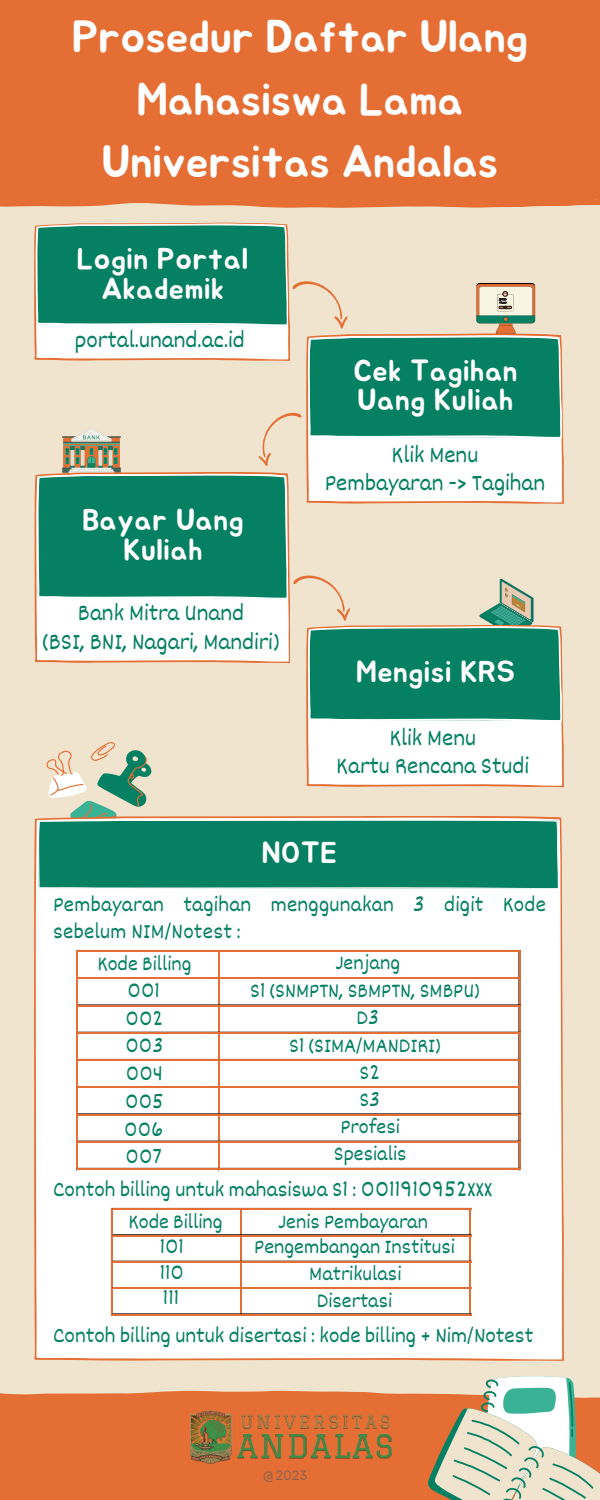
<style>
.page{position:relative;width:600px;height:1500px;background:#f1e4ce}
.page>*{position:absolute;margin:0;border:0;box-sizing:border-box;transform-origin:0 0}
.t1{font:45px/62.2px "Jua";color:#fff;text-align:center}
.t2{font:30px/30px "Jua";letter-spacing:.02em;color:#fff;text-align:center}
.t3{font:24px/28.5px "Dekko";color:#058063;text-align:center}
.t4{font:22px/26.2px "Dekko";color:#058063}
.t5{font:21px/27.6px "Dekko";color:#058063;text-align:center}
.t6{font:12.7px "Now";color:#866255}
.s1{font-size:19.3px}
</style>
<div class="page">
<div style="left:0;top:0;width:600px;height:208px;background:#e46e33"></div>
<div style="left:0;top:1390px;width:416px;height:110px;background:#e46e33"></div>
<svg style="left:416px;top:1376px;width:184px;height:124px"></svg>
<div style="left:306px;top:659px;width:258px;height:128px;background:#fff"></div>
<svg style="left:34px;top:223px;width:528px;height:498px"></svg>
<img style="left:191px;top:1411px;width:203px;height:55px">
<div style="left:34px;top:817px;width:530px;height:544px;background:#fff"></div>
<svg style="left:38px;top:742px;width:520px;height:147px"></svg>
<hr style="left:76px;top:950px;width:1px;height:220px;background:#000">
<hr style="left:77px;top:950px;width:1px;height:220px;background:#e46e33">
<hr style="left:218px;top:952px;width:2px;height:218px;background:#e46e33">
<hr style="left:519px;top:952px;width:2px;height:218px;background:#e46e33">
<hr style="left:78px;top:950px;width:443px;height:2px;background:#e46e33">
<hr style="left:78px;top:977px;width:443px;height:1px;background:#000">
<hr style="left:78px;top:978px;width:443px;height:1px;background:#e46e33">
<hr style="left:78px;top:1005px;width:443px;height:2px;background:#e46e33">
<hr style="left:78px;top:1032px;width:443px;height:2px;background:#e46e33">
<hr style="left:78px;top:1059px;width:443px;height:2px;background:#e46e33">
<hr style="left:78px;top:1086px;width:443px;height:1px;background:#000">
<hr style="left:78px;top:1087px;width:443px;height:1px;background:#e46e33">
<hr style="left:78px;top:1114px;width:443px;height:2px;background:#e46e33">
<hr style="left:78px;top:1141px;width:443px;height:2px;background:#e46e33">
<hr style="left:78px;top:1168px;width:443px;height:2px;background:#e46e33">
<hr style="left:111px;top:1208px;width:2px;height:108px;background:#e46e33">
<hr style="left:240px;top:1210px;width:1px;height:105px;background:#000">
<hr style="left:241px;top:1210px;width:1px;height:106px;background:#e46e33">
<hr style="left:469px;top:1210px;width:2px;height:106px;background:#e46e33">
<hr style="left:113px;top:1208px;width:358px;height:2px;background:#e46e33">
<hr style="left:113px;top:1235px;width:358px;height:1px;background:#e46e33">
<hr style="left:113px;top:1261px;width:358px;height:2px;background:#e46e33">
<hr style="left:113px;top:1287px;width:358px;height:2px;background:#e46e33">
<hr style="left:113px;top:1314px;width:358px;height:2px;background:#e46e33">
<h1 class="t1" style="left:72px;top:8px;width:458px">Prosedur Daftar Ulang<br>Mahasiswa Lama<br>Universitas Andalas</h1>
<h2 class="t2" style="left:77px;top:245px;width:173px">Login Portal<br>Akademik</h2>
<p class="t3" style="left:75px;top:324px;width:172px">portal.unand.ac.id</p>
<h2 class="t2" style="left:82px;top:506px;width:163px">Bayar Uang<br>Kuliah</h2>
<p class="t3" style="left:43px;top:598px;width:238px">Bank Mitra Unand<br>(BSI, BNI, Nagari, Mandiri)</p>
<h2 class="t2" style="left:353px;top:357px;width:166px;line-height:29.2px;text-align:left">Cek Tagihan<br>Uang Kuliah</h2>
<p class="t3" style="left:325px;top:439px;width:222px">Klik Menu<br>Pembayaran -&gt; Tagihan</p>
<h2 class="t2" style="left:356px;top:658px;width:160px">Mengisi KRS</h2>
<p class="t3" style="left:336px;top:722px;width:194px">Klik Menu<br>Kartu Rencana Studi</p>
<h2 class="t2" style="left:262px;top:839px;width:77px">NOTE</h2>
<p class="t4" style="left:53px;top:891px;width:494px">Pembayaran tagihan menggunakan 3 digit Kode sebelum NIM/Notest :</p>
<p class="t5" style="left:97px;top:949px;width:96px">Kode Billing<br>001<br>002<br>003<br>004<br>005<br>006<br>007</p>
<p class="t5" style="left:250px;top:948px;width:231px;line-height:27.2px">Jenjang<br>S1 (SNMPTN, SBMPTN, SMBPU)<br>D3<br>S1 (SIMA/MANDIRI)<br>S2<br>S3<br>Profesi<br>Spesialis</p>
<p class="t4" style="left:53px;top:1175px;width:441px">Contoh billing untuk mahasiswa S1 : 0011910952XXX</p>
<p class="t5" style="left:129px;top:1208px;width:96px;line-height:25.5px">Kode Billing<br>101<br>110<br>111</p>
<p class="t5" style="left:254px;top:1208px;width:202px;line-height:24.8px">Jenis Pembayaran<br>Pengembangan Institusi</p>
<p class="t5" style="left:309px;top:1259px;width:94px;line-height:27px">Matrikulasi<br>Disertasi</p>
<p class="t4" style="left:53px;top:1321px;width:482px">Contoh billing untuk disertasi : kode billing + Nim/Notest</p>
<p class="t6" style="left:263px;top:1468px;width:46px"><span class="s1">@</span>2023</p>
</div>
